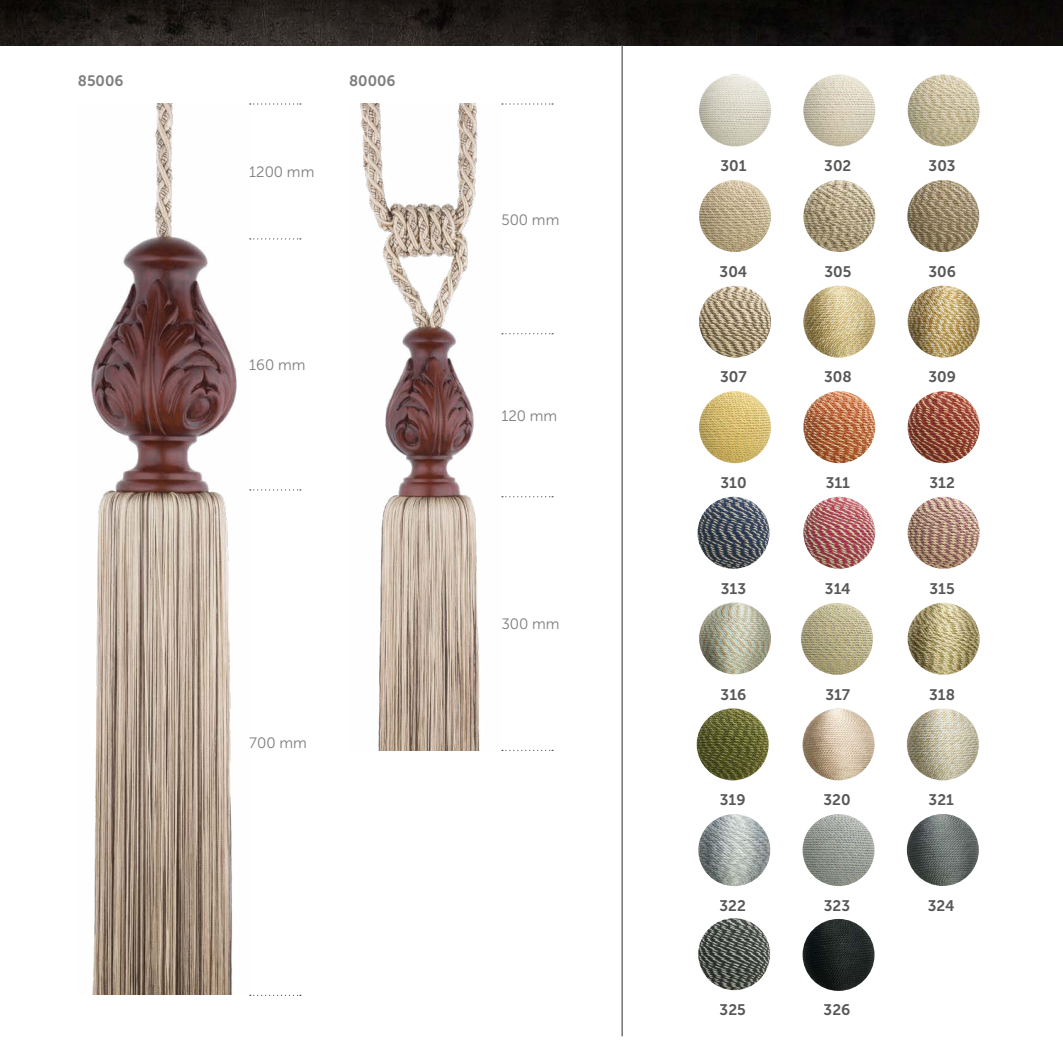
<style>
.page{position:relative;width:1063px;height:1063px;background:#fff}
.page>*{position:absolute;margin:0;border:0;box-sizing:border-box;transform-origin:0 0}
.t1{font:15.25px "Museo Sans 700";color:#575756}
.t2{font:15px "Museo Sans Cyrl 300";color:#7e7e7d}
.t3{font:15px "Museo Sans Cyrl 700";color:#7e7e7d}
</style>
<div class="page">
<img style="left:0;top:0;width:1063px;height:45px">
<img style="left:360px;top:103px;width:120px;height:647px">
<img style="left:91px;top:103px;width:146px;height:892px">
<svg style="left:250px;top:489px;width:51px;height:2px"></svg>
<svg style="left:250px;top:238px;width:51px;height:2px"></svg>
<svg style="left:250px;top:103px;width:51px;height:2px"></svg>
<svg style="left:502px;top:103px;width:51px;height:2px"></svg>
<svg style="left:502px;top:333px;width:51px;height:1px"></svg>
<svg style="left:502px;top:496px;width:51px;height:1px"></svg>
<svg style="left:502px;top:750px;width:51px;height:1px"></svg>
<svg style="left:250px;top:995px;width:51px;height:1px"></svg>
<hr style="left:622px;top:45px;width:1px;height:991px;background:#575756">
<img style="left:803px;top:74px;width:72px;height:72px;border-radius:36px">
<img style="left:803px;top:180px;width:72px;height:72px;border-radius:36px">
<img style="left:699px;top:74px;width:72px;height:72px;border-radius:36px">
<img style="left:907px;top:180px;width:72px;height:72px;border-radius:36px">
<img style="left:699px;top:286px;width:72px;height:72px;border-radius:36px">
<img style="left:698px;top:497px;width:72px;height:72px;border-radius:36px">
<img style="left:803px;top:391px;width:72px;height:72px;border-radius:36px">
<img style="left:908px;top:286px;width:72px;height:72px;border-radius:36px">
<img style="left:908px;top:391px;width:72px;height:72px;border-radius:36px">
<img style="left:699px;top:391px;width:72px;height:72px;border-radius:36px">
<img style="left:803px;top:286px;width:72px;height:72px;border-radius:36px">
<img style="left:699px;top:180px;width:72px;height:72px;border-radius:36px">
<img style="left:908px;top:74px;width:72px;height:72px;border-radius:36px">
<img style="left:803px;top:497px;width:72px;height:72px;border-radius:36px">
<img style="left:803px;top:708px;width:72px;height:72px;border-radius:36px">
<img style="left:697px;top:708px;width:72px;height:72px;border-radius:36px">
<img style="left:908px;top:497px;width:72px;height:72px;border-radius:36px">
<img style="left:907px;top:708px;width:72px;height:72px;border-radius:36px">
<img style="left:699px;top:602px;width:72px;height:72px;border-radius:36px">
<img style="left:908px;top:603px;width:72px;height:72px;border-radius:36px">
<img style="left:801px;top:603px;width:72px;height:72px;border-radius:36px">
<img style="left:907px;top:814px;width:72px;height:72px;border-radius:36px">
<img style="left:803px;top:919px;width:72px;height:72px;border-radius:36px">
<img style="left:698px;top:918px;width:72px;height:72px;border-radius:36px">
<img style="left:803px;top:814px;width:72px;height:72px;border-radius:36px">
<img style="left:698px;top:814px;width:72px;height:72px;border-radius:36px">
<p class="t3" style="left:78px;top:72px;width:47px">85006</p>
<p class="t3" style="left:349px;top:72px;width:48px">80006</p>
<p class="t2" style="left:249px;top:164px;width:67px">1200 mm</p>
<p class="t2" style="left:249px;top:357px;width:58px">160 mm</p>
<p class="t2" style="left:249px;top:735px;width:59px">700 mm</p>
<p class="t2" style="left:501px;top:211px;width:60px">500 mm</p>
<p class="t2" style="left:501px;top:408px;width:58px">120 mm</p>
<p class="t2" style="left:501px;top:616px;width:60px">300 mm</p>
<p class="t1" style="left:720px;top:158px;width:28px">301</p>
<p class="t1" style="left:824px;top:158px;width:29px">302</p>
<p class="t1" style="left:929px;top:158px;width:29px">303</p>
<p class="t1" style="left:720px;top:263px;width:29px">304</p>
<p class="t1" style="left:824px;top:263px;width:29px">305</p>
<p class="t1" style="left:928px;top:263px;width:29px">306</p>
<p class="t1" style="left:720px;top:369px;width:28px">307</p>
<p class="t1" style="left:824px;top:369px;width:29px">308</p>
<p class="t1" style="left:928px;top:369px;width:29px">309</p>
<p class="t1" style="left:720px;top:474px;width:28px">310</p>
<p class="t1" style="left:826px;top:474px;width:26px">311</p>
<p class="t1" style="left:929px;top:474px;width:27px">312</p>
<p class="t1" style="left:721px;top:580px;width:27px">313</p>
<p class="t1" style="left:825px;top:580px;width:27px">314</p>
<p class="t1" style="left:930px;top:580px;width:27px">315</p>
<p class="t1" style="left:721px;top:686px;width:27px">316</p>
<p class="t1" style="left:825px;top:686px;width:26px">317</p>
<p class="t1" style="left:929px;top:686px;width:27px">318</p>
<p class="t1" style="left:720px;top:791px;width:27px">319</p>
<p class="t1" style="left:823px;top:791px;width:29px">320</p>
<p class="t1" style="left:929px;top:791px;width:27px">321</p>
<p class="t1" style="left:720px;top:897px;width:28px">322</p>
<p class="t1" style="left:824px;top:897px;width:28px">323</p>
<p class="t1" style="left:928px;top:897px;width:28px">324</p>
<p class="t1" style="left:720px;top:1001px;width:28px">325</p>
<p class="t1" style="left:824px;top:1001px;width:28px">326</p>
</div>
